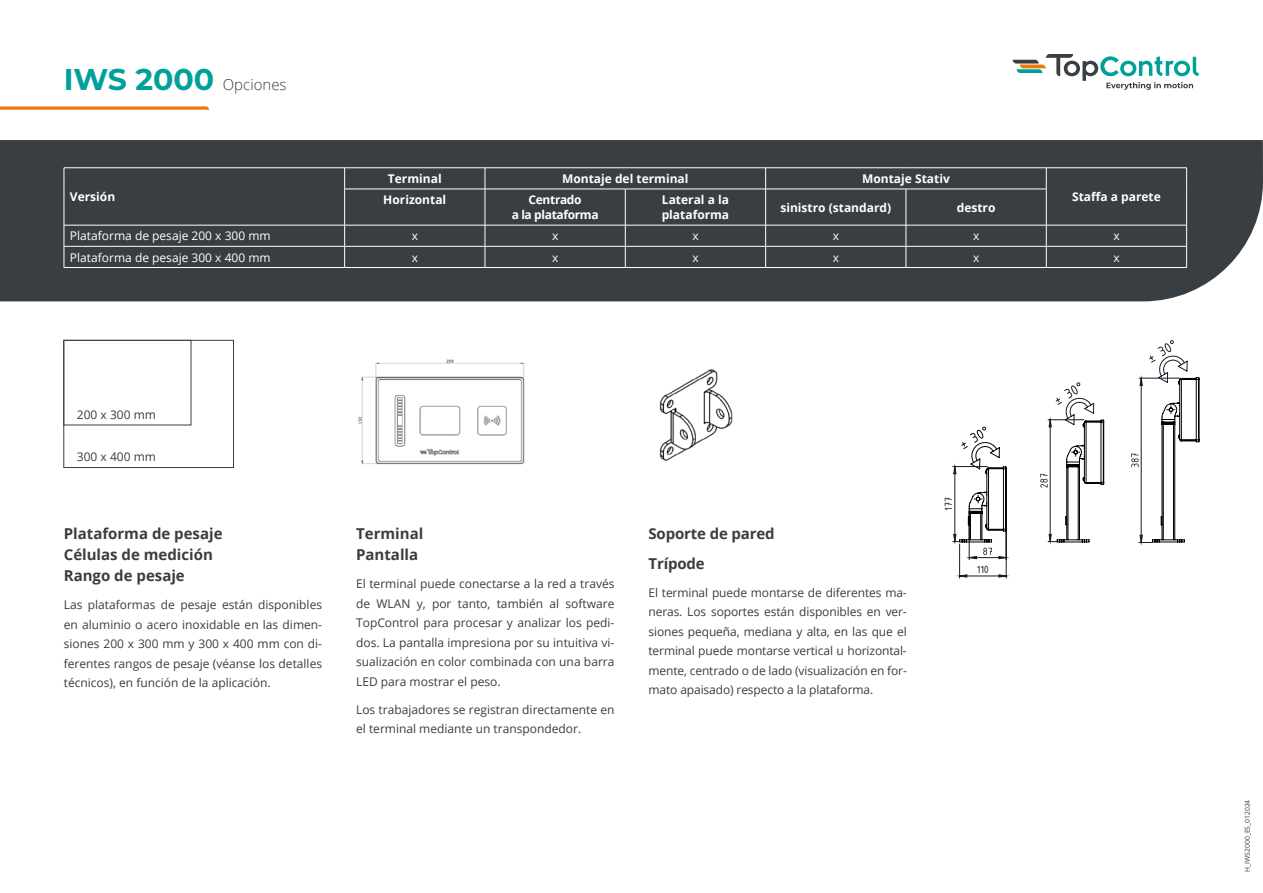
<style>
.page{position:relative;width:1263px;height:893px;background:#fff}
.page>*{position:absolute;margin:0;border:0;box-sizing:border-box;transform-origin:0 0}
.t1{font:700 15px/21px "Open Sans";color:#393e42}
.t2{font:300 15px "Open Sans";color:#393e42}
.t3{font:12px/19.5px "Open Sans";color:#393e42;text-align:justify}
.t4{font:700 12px/15px "Open Sans";color:#fff}
.t5{font:12px "Open Sans";color:#fff}
.t6{font:700 12px "Open Sans";letter-spacing:-.03em;color:#fff}
.t7{font:11.25px "ISOCPEUR";color:#1a1925}
.t8{font:6.75px "Open Sans";color:#383d42}
.s1{font-family:"Montserrat";font-weight:700;font-size:30px;color:#00a19a}
</style>
<div class="page">
<div style="left:64px;top:340px;width:170px;height:128px;border:1px solid #393e42"></div>
<div style="left:0;top:140px;width:1263px;height:161px;background:#393e42"></div>
<svg style="left:0;top:106px;width:209px;height:4px"></svg>
<hr style="left:64px;top:168px;width:281px;height:1px;background:#fff">
<svg style="left:64px;top:168px;width:1px;height:21px"></svg>
<hr style="left:64px;top:189px;width:1px;height:36px;background:#fff">
<hr style="left:345px;top:168px;width:140px;height:1px;background:#fff">
<svg style="left:344px;top:168px;width:1px;height:21px"></svg>
<hr style="left:485px;top:168px;width:140px;height:1px;background:#fff">
<svg style="left:485px;top:168px;width:1px;height:21px"></svg>
<hr style="left:625px;top:168px;width:141px;height:1px;background:#fff">
<hr style="left:766px;top:168px;width:140px;height:1px;background:#fff">
<svg style="left:765px;top:168px;width:1px;height:21px"></svg>
<hr style="left:906px;top:168px;width:140px;height:1px;background:#fff">
<hr style="left:1046px;top:168px;width:141px;height:1px;background:#fff">
<svg style="left:1046px;top:168px;width:1px;height:21px"></svg>
<svg style="left:1186px;top:168px;width:1px;height:21px"></svg>
<hr style="left:485px;top:189px;width:140px;height:1px;background:#fff">
<hr style="left:625px;top:189px;width:141px;height:1px;background:#fff">
<hr style="left:625px;top:189px;width:1px;height:36px;background:#fff">
<hr style="left:766px;top:189px;width:140px;height:1px;background:#fff">
<hr style="left:765px;top:189px;width:1px;height:36px;background:#fff">
<hr style="left:906px;top:189px;width:140px;height:1px;background:#fff">
<hr style="left:906px;top:189px;width:1px;height:36px;background:#fff">
<hr style="left:1046px;top:189px;width:1px;height:36px;background:#fff">
<hr style="left:1186px;top:189px;width:1px;height:36px;background:#fff">
<hr style="left:344px;top:189px;width:141px;height:1px;background:#fff">
<hr style="left:344px;top:189px;width:1px;height:36px;background:#fff">
<hr style="left:485px;top:189px;width:1px;height:36px;background:#fff">
<hr style="left:64px;top:225px;width:281px;height:1px;background:#fff">
<hr style="left:345px;top:225px;width:140px;height:1px;background:#fff">
<hr style="left:485px;top:225px;width:140px;height:1px;background:#fff">
<hr style="left:625px;top:225px;width:141px;height:1px;background:#fff">
<hr style="left:766px;top:225px;width:140px;height:1px;background:#fff">
<hr style="left:906px;top:225px;width:140px;height:1px;background:#fff">
<hr style="left:1046px;top:225px;width:141px;height:1px;background:#fff">
<hr style="left:64px;top:246px;width:281px;height:1px;background:#fff">
<svg style="left:64px;top:225px;width:1px;height:42px"></svg>
<hr style="left:345px;top:246px;width:140px;height:1px;background:#fff">
<svg style="left:344px;top:225px;width:1px;height:42px"></svg>
<hr style="left:485px;top:246px;width:140px;height:1px;background:#fff">
<svg style="left:485px;top:225px;width:1px;height:42px"></svg>
<hr style="left:625px;top:246px;width:141px;height:1px;background:#fff">
<svg style="left:625px;top:225px;width:1px;height:42px"></svg>
<hr style="left:766px;top:246px;width:140px;height:1px;background:#fff">
<svg style="left:765px;top:225px;width:1px;height:42px"></svg>
<hr style="left:906px;top:246px;width:140px;height:1px;background:#fff">
<svg style="left:906px;top:225px;width:1px;height:42px"></svg>
<hr style="left:1046px;top:246px;width:141px;height:1px;background:#fff">
<svg style="left:1046px;top:225px;width:1px;height:42px"></svg>
<svg style="left:1186px;top:225px;width:1px;height:42px"></svg>
<hr style="left:64px;top:267px;width:281px;height:1px;background:#fff">
<hr style="left:345px;top:267px;width:140px;height:1px;background:#fff">
<hr style="left:485px;top:267px;width:140px;height:1px;background:#fff">
<hr style="left:625px;top:267px;width:141px;height:1px;background:#fff">
<hr style="left:766px;top:267px;width:140px;height:1px;background:#fff">
<hr style="left:906px;top:267px;width:140px;height:1px;background:#fff">
<hr style="left:1046px;top:267px;width:141px;height:1px;background:#fff">
<svg style="left:1013px;top:54px;width:186px;height:36px"></svg>
<div style="left:64px;top:340px;width:127px;height:85px;border:1px solid #393e42"></div>
<hr style="left:1006px;top:531px;width:1px;height:47px;background:#1a1925">
<hr style="left:959px;top:544px;width:1px;height:34px;background:#1a1925">
<svg style="left:953px;top:340px;width:246px;height:237px"></svg>
<img style="left:659px;top:369px;width:74px;height:92px">
<img style="left:358px;top:359px;width:167px;height:106px">
<p class="t2" style="left:64px;top:74px;width:224px"><span class="s1">IWS 2000</span> Opciones</p>
<p class="t4" style="left:70px;top:189px;width:47px">Versión</p>
<p class="t4" style="left:388px;top:171px;width:55px">Terminal</p>
<p class="t4" style="left:562px;top:171px;width:128px">Montaje del terminal</p>
<p class="t4" style="left:862px;top:171px;width:89px">Montaje Stativ</p>
<p class="t4" style="left:383px;top:192px;width:65px">Horizontal</p>
<p class="t6" style="left:529px;top:191px;width:55px">Centrado</p>
<p class="t4" style="left:1072px;top:189px;width:90px">Staffa a parete</p>
<p class="t6" style="left:512px;top:206px;width:88px">a la plataforma</p>
<p class="t4" style="left:662px;top:192px;width:69px">Lateral a la plataforma</p>
<p class="t4" style="left:780px;top:199px;width:112px">sinistro (standard)</p>
<p class="t4" style="left:957px;top:199px;width:40px">destro</p>
<p class="t5" style="left:70px;top:228px;width:202px">Plataforma de pesaje 200 x 300 mm</p>
<p class="t5" style="left:412px;top:228px;width:8px">x</p>
<p class="t5" style="left:552px;top:228px;width:8px">x</p>
<p class="t5" style="left:692px;top:228px;width:8px">x</p>
<p class="t5" style="left:833px;top:228px;width:8px">x</p>
<p class="t5" style="left:973px;top:228px;width:8px">x</p>
<p class="t5" style="left:1113px;top:228px;width:8px">x</p>
<p class="t5" style="left:70px;top:249px;width:202px">Plataforma de pesaje 300 x 400 mm</p>
<p class="t5" style="left:412px;top:249px;width:8px">x</p>
<p class="t5" style="left:552px;top:249px;width:8px">x</p>
<p class="t5" style="left:692px;top:249px;width:8px">x</p>
<p class="t5" style="left:833px;top:249px;width:8px">x</p>
<p class="t5" style="left:973px;top:249px;width:8px">x</p>
<p class="t5" style="left:1113px;top:249px;width:8px">x</p>
<p class="t3" style="left:77px;top:405px;width:81px">200 x 300 mm</p>
<p class="t3" style="left:77px;top:447px;width:81px">300 x 400 mm</p>
<p class="t1" style="left:64px;top:523px;width:160px">Plataforma de pesaje<br>Células de medición<br>Rango de pesaje</p>
<p class="t3" style="left:64px;top:595px;width:260px">Las plataformas de pesaje están disponibles en aluminio o acero inoxidable en las dimen&shy;siones 200 x 300 mm y 300 x 400 mm con di&shy;ferentes rangos de pesaje (véanse los detalles técnicos), en función de la aplicación.</p>
<p class="t1" style="left:356px;top:523px;width:69px">Terminal<br>Pantalla</p>
<p class="t3" style="left:356px;top:574px;width:260px">El terminal puede conectarse a la red a través de WLAN y, por tanto, también al software TopControl para procesar y analizar los pedi&shy;dos. La pantalla impresiona por su intuitiva vi&shy;sualización en color combinada con una barra LED para mostrar el peso.</p>
<p class="t3" style="left:356px;top:699px;width:260px">Los trabajadores se registran directamente en el terminal mediante un transpondedor.</p>
<p class="t1" style="left:648px;top:519px;width:128px;line-height:29.5px">Soporte de pared<br>Trípode</p>
<p class="t3" style="left:648px;top:582px;width:260px">El terminal puede montarse de diferentes ma&shy;neras. Los soportes están disponibles en ver&shy;siones pequeña, mediana y alta, en las que el terminal puede montarse vertical u horizontal&shy;mente, centrado o de lado (visualización en for&shy;mato apaisado) respecto a la plataforma.</p>
<p class="t7" style="left:941px;top:511px;width:15px;rotate:-90deg">177</p>
<p class="t7" style="left:977px;top:562px;width:14px">110</p>
<p class="t8" style="left:1242px;top:872px;width:73px;rotate:-90deg">H_IWS2000_ES_012024</p>
</div>
